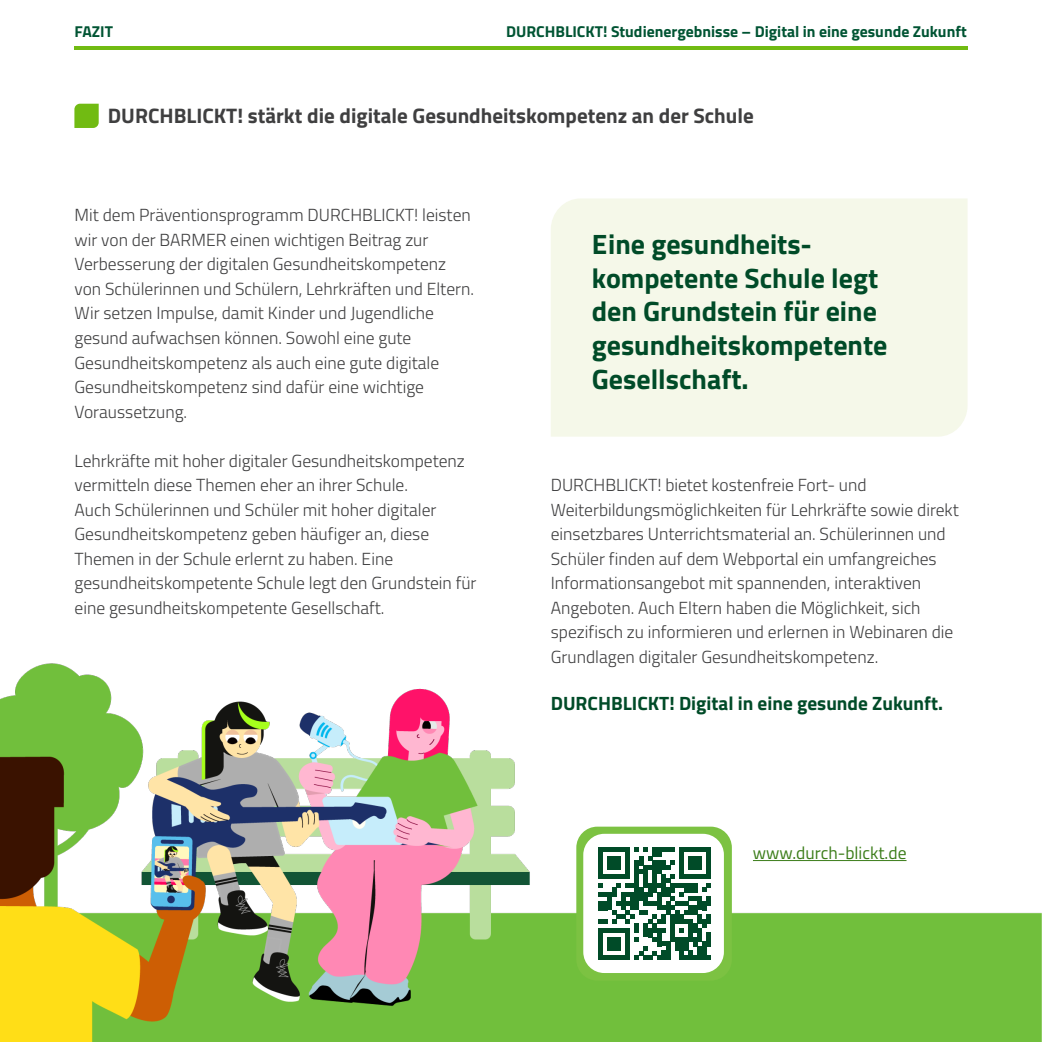
<style>
.page{position:relative;width:1042px;height:1042px;background:#fff}
.page>*{position:absolute;margin:0;border:0;box-sizing:border-box;transform-origin:0 0}
.Quotes{font:700 28px/33.6px "BGEK Titillium";color:#004b28}
.H_4{font:700 21px "BGEK Titillium";color:#3f3f40}
.Quotes-2{font:700 19.25px "BGEK Titillium";color:#004b28}
.t1{font:300 17.5px/24.5px "BGEK Titillium";color:#3f3f40}
.Hyperlink{font:17.5px "BGEK Titillium";color:#3c7d1a}
.t2{font:700 15.75px "BGEK Titillium";color:#005433}
</style>
<div class="page">
<hr style="left:74px;top:46px;width:893px;height:4px;background:#71bb12">
<svg style="left:74px;top:104px;width:25px;height:24px"></svg>
<div style="left:551px;top:198px;width:416px;height:239px;background:#f5f8e9"></div>
<img style="left:0;top:663px;width:1042px;height:379px">
<div style="left:576px;top:826px;width:156px;height:154px;background:#7cc242;border-radius:21px"></div>
<div style="left:583px;top:834px;width:141px;height:139px;background:#fff;border-radius:21px"></div>
<svg style="left:598px;top:847px;width:113px;height:113px"></svg>
<p class="t2" style="left:74px;top:19px;width:40px">FAZIT</p>
<p class="t2" style="left:506px;top:20px;width:462px">DURCHBLICKT! Studienergebnisse – Digital in eine gesunde Zukunft</p>
<h4 class="H_4" style="left:108px;top:100px;width:647px">DURCHBLICKT! stärkt die digitale Gesundheitskompetenz an der Schule</h4>
<p class="t1" style="left:75px;top:202px;width:401px">Mit dem Präventionsprogramm DURCHBLICKT! leisten wir von der BARMER einen wichtigen Beitrag zur Verbesserung der digitalen Gesundheitskompetenz von Schülerinnen und Schülern, Lehrkräften und Eltern.<br>Wir setzen Impulse, damit Kinder und Jugendliche gesund aufwachsen können. Sowohl eine gute Gesundheitskompetenz als auch eine gute digitale Gesundheitskompetenz sind dafür eine wichtige Voraussetzung.</p>
<p class="t1" style="left:75px;top:447px;width:403px">Lehrkräfte mit hoher digitaler Gesundheitskompetenz vermitteln diese Themen eher an ihrer Schule.<br>Auch Schülerinnen und Schüler mit hoher digitaler Gesundheitskompetenz geben häufiger an, diese Themen in der Schule erlernt zu haben. Eine gesundheitskompetente Schule legt den Grundstein für eine gesundheitskompetente Gesellschaft.</p>
<p class="Quotes" style="left:592px;top:226px;width:297px">Eine gesundheits&shy;kompetente Schule legt den Grundstein für eine gesundheitskompetente<br>Gesellschaft.</p>
<p class="t1" style="left:551px;top:472px;width:410px">DURCHBLICKT! bietet kostenfreie Fort- und Weiterbildungsmöglichkeiten für Lehrkräfte sowie direkt einsetzbares Unterrichtsmaterial an. Schülerinnen und Schüler finden auf dem Webportal ein umfangreiches Informationsangebot mit spannenden, interaktiven Angeboten. Auch Eltern haben die Möglichkeit, sich spezifisch zu informieren und erlernen in Webinaren die Grundlagen digitaler Gesundheitskompetenz.</p>
<p class="Quotes-2" style="left:551px;top:689px;width:394px">DURCHBLICKT! Digital in eine gesunde Zukunft.</p>
<p class="Hyperlink" style="left:753px;top:839px;width:155px">www.durch-blickt.de</p>
</div>
